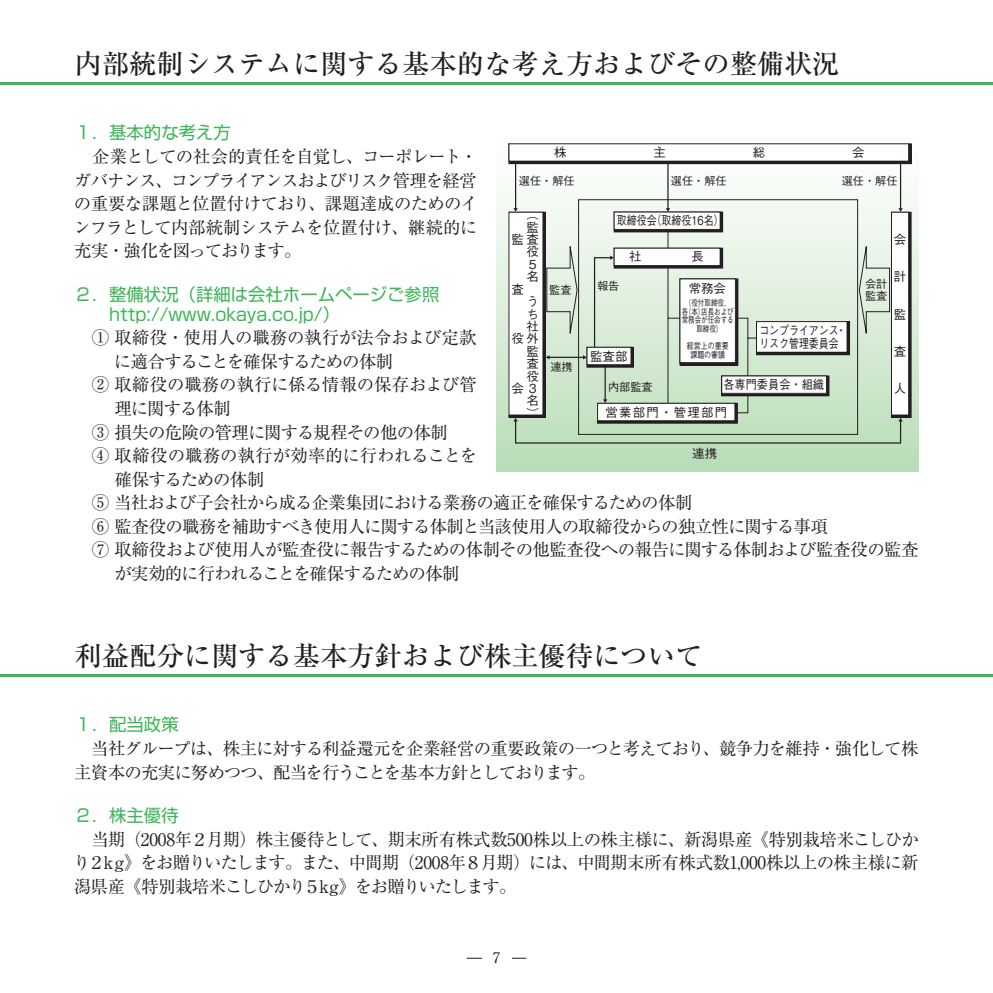
<style>
.page{position:relative;width:993px;height:993px;background:#fff}
.page>*{position:absolute;margin:0;border:0;box-sizing:border-box;transform-origin:0 0}
.t1{font:500 27.3px "Ryumin Pro";color:#231f20}
.t2{font:17.32px/23.6px "Ryumin Pro";letter-spacing:-.04em;color:#231f20;text-align:justify}
.t3{font:17.32px/19.8px "Shin Go Pro";color:#3eb658}
.t4{font:17.32px "Ryumin Pro";color:#231f20}
.t5{font:17.32px "Ryumin Pro";letter-spacing:-.005em;color:#231f20}
.t6{font:17.32px "Ryumin Pro";letter-spacing:-.06em;color:#231f20}
.t7{font:12.42px/12.4px "Gothic BBB Pro Medium 90 msp RKSJ H";color:#231f20;scale:.8 1}
.t8{font:12.42px/12.4px "Gothic BBB Pro Medium 90 msp RKSJ V";color:#231f20;text-align:right}
.t9{font:12.42px "Gothic BBB Pro Medium 90 msp RKSJ H";letter-spacing:.1em;color:#231f20}
.t10{font:12.42px "Gothic BBB Pro Medium 90 msp RKSJ H";color:#231f20;scale:.9 1}
.t11{font:12.42px "Gothic BBB Pro Medium 90 msp RKSJ H";color:#231f20}
.t12{font:11.2px/12.4px "Gothic BBB Pro Medium 90 msp RKSJ H";color:#231f20}
.t13{font:8.75px/8.8px "Gothic BBB Pro Medium 90 msp RKSJ H";color:#231f20;text-align:center;scale:.75 1}
.t14{font:8.75px/8.8px "Gothic BBB Pro Medium 90 msp RKSJ H";color:#231f20;text-align:center;scale:.8 1}
</style>
<div class="page">
<hr style="left:466px;top:957px;width:60px;height:1px;background:#231f20">
<div style="left:481px;top:943px;width:30px;height:29px;background:#fff"></div>
<hr style="left:0;top:82px;width:992px;height:2px;background:#3eb658">
<hr style="left:0;top:673px;width:992px;height:3px;background:#3eb658">
<svg style="left:496px;top:124px;width:422px;height:347px"></svg>
<hr style="left:667px;top:163px;width:1px;height:45px;background:#231f20">
<hr style="left:515px;top:163px;width:1px;height:45px;background:#231f20">
<svg style="left:513px;top:208px;width:4px;height:4px"></svg>
<svg style="left:513px;top:417px;width:4px;height:4px"></svg>
<svg style="left:898px;top:417px;width:4px;height:4px"></svg>
<hr style="left:899px;top:163px;width:1px;height:45px;background:#231f20">
<svg style="left:898px;top:208px;width:4px;height:4px"></svg>
<svg style="left:546px;top:199px;width:343px;height:236px;background:#d3e3d1"></svg>
<div style="left:509px;top:144px;width:401px;height:20px;background:#231f20"></div>
<div style="left:509px;top:144px;width:399px;height:17px;background:#fff"></div>
<div style="left:614px;top:212px;width:108px;height:20px;background:#2f2c2d"></div>
<div style="left:613px;top:212px;width:109px;height:20px;border:1px solid #231f20"></div>
<div style="left:614px;top:212px;width:106px;height:17px;background:#fff"></div>
<div style="left:613px;top:248px;width:109px;height:20px;border:1px solid #231f20"></div>
<div style="left:614px;top:248px;width:106px;height:17px;background:#fff"></div>
<div style="left:613px;top:248px;width:107px;height:18px;border:1px solid #231f20"></div>
<div style="left:586px;top:347px;width:47px;height:20px;border:1px solid #231f20"></div>
<div style="left:587px;top:347px;width:43px;height:17px;background:#fff"></div>
<div style="left:586px;top:347px;width:45px;height:18px;border:1px solid #231f20"></div>
<div style="left:721px;top:376px;width:107px;height:19px;background:#454242"></div>
<div style="left:721px;top:375px;width:107px;height:21px;border:1px solid #231f20"></div>
<div style="left:721px;top:376px;width:105px;height:17px;background:#fff"></div>
<div style="left:721px;top:375px;width:105px;height:18px;border:1px solid #231f20"></div>
<div style="left:756px;top:321px;width:93px;height:33px;background:#231f20"></div>
<div style="left:756px;top:321px;width:93px;height:34px;border:1px solid #231f20"></div>
<div style="left:756px;top:321px;width:90px;height:31px;background:#fff"></div>
<div style="left:756px;top:321px;width:91px;height:31px;border:1px solid #231f20"></div>
<div style="left:679px;top:278px;width:58px;height:87px;border:1px solid #231f20"></div>
<div style="left:679px;top:279px;width:56px;height:83px;background:#fff"></div>
<div style="left:679px;top:278px;width:56px;height:85px;border:1px solid #231f20"></div>
<div style="left:597px;top:403px;width:140px;height:20px;border:1px solid #231f20"></div>
<div style="left:597px;top:403px;width:137px;height:17px;background:#fff"></div>
<div style="left:597px;top:403px;width:138px;height:18px;border:1px solid #231f20"></div>
<div style="left:891px;top:212px;width:19px;height:205px;background:#403c3d"></div>
<div style="left:890px;top:212px;width:21px;height:205px;border:1px solid #231f20"></div>
<div style="left:891px;top:212px;width:17px;height:203px;background:#fff"></div>
<div style="left:890px;top:212px;width:18px;height:203px;border:1px solid #231f20"></div>
<div style="left:508px;top:212px;width:37px;height:205px;border:1px solid #231f20"></div>
<div style="left:509px;top:212px;width:33px;height:203px;background:#fff"></div>
<h1 class="t1" style="left:74px;top:42px;width:765px">内部統制システムに関する基本的な考え方およびその整備状況</h1>
<p class="t3" style="left:74px;top:121px;width:158px">１．基本的な考え方</p>
<p class="t2" style="left:73px;top:143px;width:406px">　企業としての社会的責任を自覚し、コーポレート・ガバナンス、コンプライアンスおよびリスク管理を経営の重要な課題と位置付けており、課題達成のためのインフラとして内部統制システムを位置付け、継続的に充実・強化を図っております。</p>
<p class="t3" style="left:109px;top:282px;width:349px;text-indent:-35px">２．整備状況（詳細は会社ホームページご参照　http://www.okaya.co.jp/）</p>
<p class="t4" style="left:74px;top:324px;width:403px">　① 取締役・使用人の職務の執行が法令および定款</p>
<p class="t2" style="left:114px;top:348px;width:280px">に適合することを確保するための体制</p>
<p class="t5" style="left:92px;top:371px;width:386px">② 取締役の職務の執行に係る情報の保存および管</p>
<p class="t6" style="left:114px;top:395px;width:118px">理に関する体制</p>
<p class="t2" style="left:74px;top:419px;width:375px">　③ 損失の危険の管理に関する規程その他の体制</p>
<p class="t4" style="left:92px;top:442px;width:387px">④ 取締役の職務の執行が効率的に行われることを</p>
<p class="t2" style="left:115px;top:466px;width:151px">確保するための体制</p>
<p class="t2" style="left:74px;top:489px;width:619px">　⑤ 当社および子会社から成る企業集団における業務の適正を確保するための体制</p>
<p class="t2" style="left:74px;top:513px;width:754px">　⑥ 監査役の職務を補助すべき使用人に関する体制と当該使用人の取締役からの独立性に関する事項</p>
<p class="t2" style="left:92px;top:537px;width:828px">⑦ 取締役および使用人が監査役に報告するための体制その他監査役への報告に関する体制および監査役の監査</p>
<p class="t2" style="left:114px;top:560px;width:346px">が実効的に行われることを確保するための体制</p>
<p class="t12" style="left:518px;top:173px;width:57px">選任・解任</p>
<p class="t12" style="left:670px;top:173px;width:57px">選任・解任</p>
<p class="t12" style="left:841px;top:173px;width:57px">選任・解任</p>
<p class="t7" style="left:616px;top:213px;width:135px">取締役会（取締役16名）</p>
<p class="t8" style="left:511px;top:207px;width:29px">（<br>監<br>監査役<br>５<br>名</p>
<p class="t8" style="left:511px;top:293px;width:29px">う<br>ち<br>社<br>役外監<br>査役<br>会３名<br>）</p>
<p class="t8" style="left:893px;top:232px;width:13px">会</p>
<p class="t8" style="left:893px;top:269px;width:13px">計</p>
<p class="t8" style="left:893px;top:306px;width:13px">監</p>
<p class="t8" style="left:893px;top:343px;width:14px">査</p>
<p class="t8" style="left:893px;top:380px;width:13px">人</p>
<p class="t8" style="left:511px;top:281px;width:14px">査</p>
<p class="t12" style="left:864px;top:276px;width:24px">会計監査</p>
<p class="t12" style="left:597px;top:278px;width:24px">報告</p>
<p class="t11" style="left:688px;top:278px;width:39px">常務会</p>
<p class="t13" style="left:681px;top:297px;width:71px">（役付取締役、各（本）店長および常務会が任命する取締役）</p>
<p class="t14" style="left:686px;top:340px;width:54px">経営上の重要課題の審議</p>
<p class="t12" style="left:549px;top:282px;width:24px">監査</p>
<p class="t7" style="left:759px;top:322px;width:110px">コンプライアンス・リスク管理委員会</p>
<p class="t11" style="left:590px;top:346px;width:39px">監査部</p>
<p class="t12" style="left:550px;top:359px;width:24px">連携</p>
<p class="t10" style="left:723px;top:374px;width:113px">各専門委員会・組織</p>
<p class="t12" style="left:608px;top:379px;width:46px">内部監査</p>
<p class="t9" style="left:605px;top:402px;width:123px">営業部門・管理部門</p>
<p class="t11" style="left:692px;top:443px;width:26px">連携</p>
<h1 class="t1" style="left:74px;top:634px;width:629px">利益配分に関する基本方針および株主優待について</h1>
<p class="t3" style="left:74px;top:712px;width:106px">１．配当政策</p>
<p class="t2" style="left:74px;top:735px;width:845px">　当社グループは、株主に対する利益還元を企業経営の重要政策の一つと考えており、競争力を維持・強化して株主資本の充実に努めつつ、配当を行うことを基本方針としております。</p>
<p class="t3" style="left:74px;top:803px;width:106px">２．株主優待</p>
<p class="t2" style="left:73px;top:825px;width:846px">　当期（2008年２月期）株主優待として、期末所有株式数500株以上の株主様に、新潟県産《特別栽培米こしひかり２kg》をお贈りいたします。また、中間期（2008年８月期）には、中間期末所有株式数1,000株以上の株主様に新潟県産《特別栽培米こしひかり５kg》をお贈りいたします。</p>
</div>
